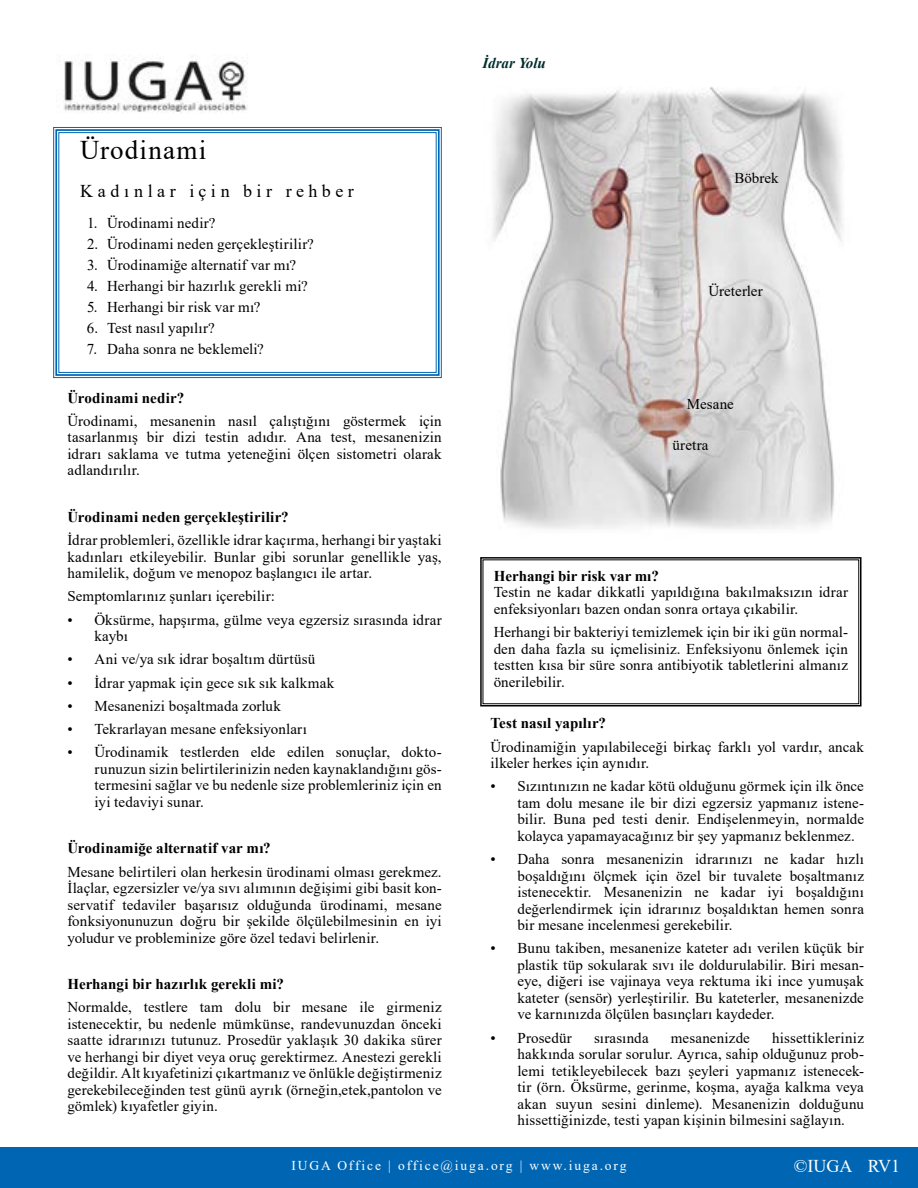
<style>
.page{position:relative;width:918px;height:1188px;background:#fff}
.page>*{position:absolute;margin:0;border:0;box-sizing:border-box;transform-origin:0 0}
.t1{font:27px "Times New Roman";letter-spacing:.045em;color:#000}
.t2{font:18px "Times New Roman";letter-spacing:.255em;color:#000}
.t3{font:18px "Times New Roman";color:#fff}
.t4{font:15px/16.5px "Times New Roman";letter-spacing:.01em;color:#000;text-align:justify}
.t5{font:700 15px "Times New Roman";letter-spacing:.005em;color:#000}
.t6{font:italic 700 15px "Times New Roman";color:#012c2c}
.t7{font:13.5px "Times New Roman";letter-spacing:.14em;color:#fff}
</style>
<div class="page">
<div style="left:0;top:1147px;width:918px;height:41px;background:#0066b3"></div>
<img style="left:64px;top:59px;width:184px;height:54px">
<svg style="left:53px;top:127px;width:389px;height:251px"></svg>
<div style="left:55px;top:129px;width:385px;height:247px;border:2px solid #0066b3"></div>
<div style="left:58px;top:132px;width:379px;height:241px;border:1px solid #0066b3"></div>
<img style="left:493px;top:86px;width:350px;height:443px">
<svg style="left:480px;top:557px;width:382px;height:150px"></svg>
<h1 class="t1" style="left:80px;top:131px;width:128px">Ürodinami</h1>
<p class="t2" style="left:80px;top:178px;width:275px">Kadınlar için bir rehber</p>
<p class="t4" style="left:87px;top:215px;width:130px">1. Ürodinami nedir?</p>
<p class="t4" style="left:87px;top:236px;width:228px">2. Ürodinami neden gerçekleştirilir?</p>
<p class="t4" style="left:87px;top:257px;width:211px">3. Ürodinamiğe alternatif var mı?</p>
<p class="t4" style="left:87px;top:278px;width:222px">4. Herhangi bir hazırlık gerekli mi?</p>
<p class="t4" style="left:87px;top:299px;width:175px">5. Herhangi bir risk var mı?</p>
<p class="t4" style="left:87px;top:320px;width:129px">6. Test nasıl yapılır?</p>
<p class="t4" style="left:87px;top:341px;width:178px">7. Daha sonra ne beklemeli?</p>
<p class="t5" style="left:68px;top:387px;width:118px">Ürodinami nedir?</p>
<p class="t4" style="left:68px;top:412px;width:376px">Ürodinami, mesanenin nasıl çalıştığını göstermek için tasarlanmış bir dizi testin adıdır. Ana test, mesanenizin idrarı saklama ve tutma yeteneğini ölçen sistometri olarak adlandırılır.</p>
<p class="t5" style="left:68px;top:506px;width:223px">Ürodinami neden gerçekleştirilir?</p>
<p class="t4" style="left:68px;top:531px;width:376px">İdrar problemleri, özellikle idrar kaçırma, herhangi bir yaştaki kadınları etkileyebilir. Bunlar gibi sorunlar genellikle yaş, hamilelik, doğum ve menopoz başlangıcı ile artar.</p>
<p class="t4" style="left:68px;top:588px;width:209px">Semptomlarınız şunları içerebilir:</p>
<p class="t4" style="left:94px;top:611px;width:349px;text-indent:-27px">• Öksürme, hapşırma, gülme veya egzersiz sırasında idrar kaybı</p>
<p class="t4" style="left:68px;top:651px;width:249px">• Ani ve/ya sık idrar boşaltım dürtüsü</p>
<p class="t4" style="left:68px;top:674px;width:268px">• İdrar yapmak için gece sık sık kalkmak</p>
<p class="t4" style="left:68px;top:697px;width:215px">• Mesanenizi boşaltmada zorluk</p>
<p class="t4" style="left:68px;top:720px;width:241px">• Tekrarlayan mesane enfeksiyonları</p>
<p class="t4" style="left:94px;top:744px;width:349px;text-indent:-27px">• Ürodinamik testlerden elde edilen sonuçlar, dokto&shy;runuzun sizin belirtilerinizin neden kaynaklandığını gös&shy;termesini sağlar ve bu nedenle size problemleriniz için en iyi tedaviyi sunar.</p>
<p class="t5" style="left:68px;top:837px;width:205px">Ürodinamiğe alternatif var mı?</p>
<p class="t4" style="left:68px;top:863px;width:376px">Mesane belirtileri olan herkesin ürodinami olması gerekmez.<br>İlaçlar, egzersizler ve/ya sıvı alımının değişimi gibi basit kon&shy;servatif tedaviler başarısız olduğunda ürodinami, mesane fonksiyonunuzun doğru bir şekilde ölçülebilmesinin en iyi yoludur ve probleminize göre özel tedavi belirlenir.</p>
<p class="t5" style="left:68px;top:973px;width:218px">Herhangi bir hazırlık gerekli mi?</p>
<p class="t4" style="left:68px;top:999px;width:376px">Normalde, testlere tam dolu bir mesane ile girmeniz istenecektir, bu nedenle mümkünse, randevunuzdan önceki saatte idrarınızı tutunuz. Prosedür yaklaşık 30 dakika sürer ve herhangi bir diyet veya oruç gerektirmez. Anestezi gerekli değildir. Alt kıyafetinizi çıkartmanız ve önlükle değiştirmeniz gerekebileceğinden test günü ayrık (örneğin,etek,pantolon ve gömlek) kıyafetler giyin.</p>
<p class="t6" style="left:482px;top:52px;width:65px">İdrar Yolu</p>
<p class="t4" style="left:734px;top:169px;width:46px">Böbrek</p>
<p class="t4" style="left:708px;top:282px;width:56px">Üreterler</p>
<p class="t4" style="left:687px;top:395px;width:49px">Mesane</p>
<p class="t4" style="left:672px;top:436px;width:38px">üretra</p>
<p class="t5" style="left:494px;top:565px;width:167px">Herhangi bir risk var mı?</p>
<p class="t4" style="left:494px;top:584px;width:356px">Testin ne kadar dikkatli yapıldığına bakılmaksızın idrar enfeksiyonları bazen ondan sonra ortaya çıkabilir.</p>
<p class="t4" style="left:494px;top:623px;width:356px">Herhangi bir bakteriyi temizlemek için bir iki gün normal&shy;den daha fazla su içmelisiniz. Enfeksiyonu önlemek için testten kısa bir süre sonra antibiyotik tabletlerini almanız önerilebilir.</p>
<p class="t5" style="left:490px;top:713px;width:117px">Test nasıl yapılır?</p>
<p class="t4" style="left:490px;top:738px;width:375px">Ürodinamiğin yapılabileceği birkaç farklı yol vardır, ancak ilkeler herkes için aynıdır.</p>
<p class="t4" style="left:518px;top:778px;width:348px;text-indent:-27px">• Sızıntınızın ne kadar kötü olduğunu görmek için ilk önce tam dolu mesane ile bir dizi egzersiz yapmanız istene&shy;bilir. Buna ped testi denir. Endişelenmeyin, normalde kolayca yapamayacağınız bir şey yapmanız beklenmez.</p>
<p class="t4" style="left:518px;top:850px;width:348px;text-indent:-27px">• Daha sonra mesanenizin idrarınızı ne kadar hızlı boşaldığını ölçmek için özel bir tuvalete boşaltmanız istenecektir. Mesanenizin ne kadar iyi boşaldığını değerlendirmek için idrarınız boşaldıktan hemen sonra bir mesane incelenmesi gerekebilir.</p>
<p class="t4" style="left:518px;top:940px;width:348px;text-indent:-27px">• Bunu takiben, mesanenize kateter adı verilen küçük bir plastik tüp sokularak sıvı ile doldurulabilir. Biri mesan&shy;eye, diğeri ise vajinaya veya rektuma iki ince yumuşak kateter (sensör) yerleştirilir. Bu kateterler, mesanenizde ve karnınızda ölçülen basınçları kaydeder.</p>
<p class="t4" style="left:490px;top:1029px;width:83px">• Prosedür</p>
<p class="t4" style="left:594px;top:1029px;width:56px">sırasında</p>
<p class="t4" style="left:671px;top:1029px;width:80px">mesanenizde</p>
<p class="t4" style="left:518px;top:1029px;width:348px;text-indent:255px">hissettikleriniz hakkında sorular sorulur. Ayrıca, sahip olduğunuz prob&shy;lemi tetikleyebilecek bazı şeyleri yapmanız istenecek&shy;tir (örn. Öksürme, gerinme, koşma, ayağa kalkma veya akan suyun sesini dinleme). Mesanenizin dolduğunu hissettiğinizde, testi yapan kişinin bilmesini sağlayın.</p>
<p class="t7" style="left:292px;top:1156px;width:336px">IUGA Office | office@iuga.org | www.iuga.org</p>
<p class="t3" style="left:794px;top:1153px;width:108px">©IUGA RV1</p>
</div>
